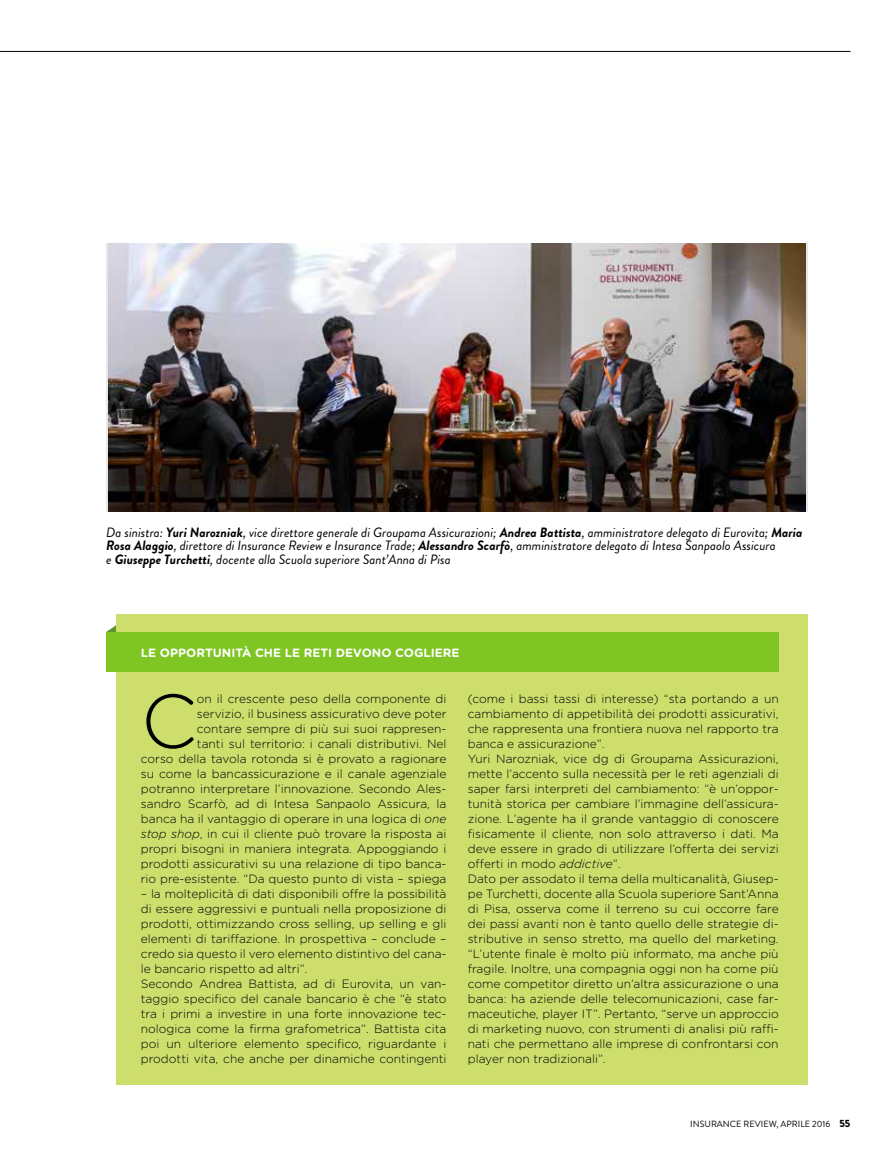
<style>
.page{position:relative;width:893px;height:1170px;background:#fff}
.page>*{position:absolute;margin:0;border:0;box-sizing:border-box;transform-origin:0 0}
.t1{font:300 75.9px "Gotham Rounded";color:#000}
.t2{font:italic 13.5px/13.5px "Brandon Grotesque";color:#000}
.t3{font:300 12px/15px "Gotham Rounded";color:#000}
.t4{font:700 12px "Gotham Rounded";color:#fff}
.t5{font:9px "Brandon Grotesque";color:#000}
.s1{font-weight:700}
.s2{font-style:italic}
.s3{font-weight:900;font-size:10.5px}
</style>
<div class="page">
<hr style="left:0;top:51px;width:850px;height:1px;background:#000">
<svg style="left:106px;top:624px;width:11px;height:8px"></svg>
<div style="left:117px;top:614px;width:691px;height:470px;background:#cdde6d"></div>
<div style="left:106px;top:632px;width:673px;height:40px;background:#7fc524"></div>
<img style="left:109px;top:243px;width:696px;height:268px">
<p class="t2" style="left:106px;top:525px;width:698px">Da sinistra: <span class="s1">Yuri Narozniak</span>, vice direttore generale di Groupama Assicurazioni; <span class="s1">Andrea Battista</span>, amministratore delegato di Eurovita; <span class="s1">Maria<br>Rosa Alaggio</span>, direttore di Insurance Review e Insurance Trade; <span class="s1">Alessandro Scarfò</span>, amministratore delegato di Intesa Sanpaolo Assicura<br>e <span class="s1">Giuseppe Turchetti</span>, docente alla Scuola superiore Sant’Anna di Pisa</p>
<p class="t4" style="left:141px;top:643px;width:320px">LE OPPORTUNITÀ CHE LE RETI DEVONO COGLIERE</p>
<h1 class="t1" style="left:141px;top:670px;width:58px">C</h1>
<p class="t3" style="left:141px;top:690px;width:307px;text-align:right">on il crescente peso della componente di<br>servizio, il business assicurativo deve poter<br>contare sempre di più sui suoi rappresen-<br>tanti sul territorio: i canali distributivi. Nel<br>corso della tavola rotonda si è provato a ragionare su come la bancassicurazione e il canale agenziale potranno interpretare l’innovazione. Secondo Ales&shy;sandro Scarfò, ad di Intesa Sanpaolo Assicura, la banca ha il vantaggio di operare in una logica di <span class="s2">one stop shop</span>, in cui il cliente può trovare la risposta ai propri bisogni in maniera integrata. Appoggiando i prodotti assicurativi su una relazione di tipo banca&shy;rio pre-esistente. “Da questo punto di vista – spiega</p>
<p class="t3" style="left:141px;top:885px;width:307px">– la molteplicità di dati disponibili offre la possibilità di essere aggressivi e puntuali nella proposizione di prodotti, ottimizzando cross selling, up selling e gli elementi di tariffazione. In prospettiva – conclude – credo sia questo il vero elemento distintivo del cana&shy;le bancario rispetto ad altri”.<br>Secondo Andrea Battista, ad di Eurovita, un van&shy;taggio specifico del canale bancario è che “è stato tra i primi a investire in una forte innovazione tec&shy;nologica come la firma grafometrica”. Battista cita poi un ulteriore elemento specifico, riguardante i prodotti vita, che anche per dinamiche contingenti</p>
<p class="t3" style="left:468px;top:690px;width:312px">(come i bassi tassi di interesse) “sta portando a un cambiamento di appetibilità dei prodotti assicurativi, che rappresenta una frontiera nuova nel rapporto tra banca e assicurazione”.<br>Yuri Narozniak, vice dg di Groupama Assicurazioni, mette l’accento sulla necessità per le reti agenziali di saper farsi interpreti del cambiamento: “è un’oppor&shy;tunità storica per cambiare l’immagine dell’assicura&shy;zione. L’agente ha il grande vantaggio di conoscere fisicamente il cliente, non solo attraverso i dati. Ma deve essere in grado di utilizzare l’offerta dei servizi offerti in modo <span class="s2">addictive</span>”.<br>Dato per assodato il tema della multicanalità, Giusep&shy;pe Turchetti, docente alla Scuola superiore Sant’Anna di Pisa, osserva come il terreno su cui occorre fare dei passi avanti non è tanto quello delle strategie di&shy;stributive in senso stretto, ma quello del marketing. “L’utente finale è molto più informato, ma anche più fragile. Inoltre, una compagnia oggi non ha come più come competitor diretto un’altra assicurazione o una banca: ha aziende delle telecomunicazioni, case far&shy;maceutiche, player IT”. Pertanto, “serve un approccio di marketing nuovo, con strumenti di analisi più raffi&shy;nati che permettano alle imprese di confrontarsi con player non tradizionali”.</p>
<p class="t5" style="left:690px;top:1117px;width:162px">INSURANCE REVIEW, APRILE 2016 <span class="s3">55</span></p>
</div>
